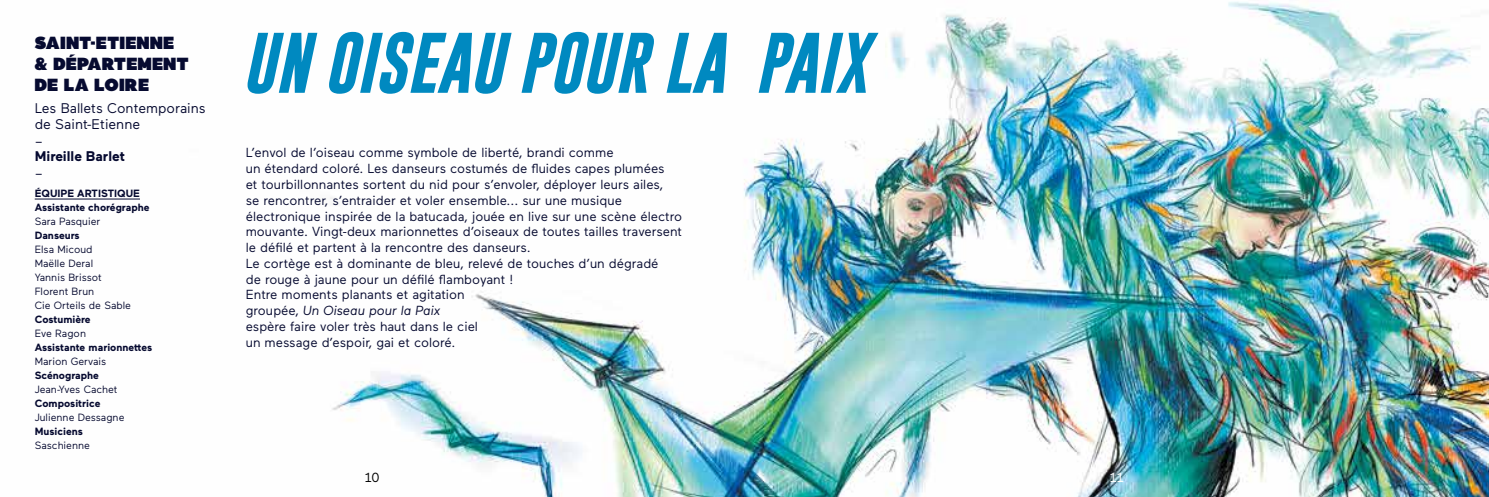
<style>
.page{position:relative;width:1489px;height:497px;background:#fff}
.page>*{position:absolute;margin:0;border:0;box-sizing:border-box;transform-origin:0 0}
.t1{font:italic 700 61.25px "Gobold";color:#0089c0}
.t2{font:900 17.5px/21px "Maax Display";letter-spacing:.04em;color:#060a30}
.t3{font:14px/16.8px "Maax";color:#060a30}
.t4{font:700 14px "Maax";color:#060a30}
.t5{font:13.12px/15.8px "Maax";color:#060a30}
.t6{font:13.12px "Maax";color:#000}
.t7{font:13.12px "Maax";color:#fff}
.t8{font:10.5px/14px "Maax";color:#060a30}
.t9{font:700 10.5px/14px "Maax";color:#060a30}
.s1{font-style:italic}
</style>
<div class="page">
<img style="left:34px;top:1px;width:1454px;height:495px">
<svg style="left:1101px;top:462px;width:31px;height:30px"></svg>
<hr style="left:35px;top:198px;width:105px;height:1px;background:#060a30">
<h2 class="t2" style="left:35px;top:31px;width:155px">SAINT-ETIENNE &amp; DÉPARTEMENT<br>DE LA LOIRE</h2>
<p class="t3" style="left:35px;top:98px;width:172px">Les Ballets Contemporains de Saint-Etienne<br>–</p>
<p class="t4" style="left:35px;top:147px;width:92px">Mireille Barlet</p>
<p class="t3" style="left:35px;top:164px;width:10px">–</p>
<p class="t9" style="left:35px;top:185px;width:116px">ÉQUIPE ARTISTIQUE<br>Assistante chorégraphe</p>
<p class="t8" style="left:35px;top:213px;width:67px">Sara Pasquier</p>
<p class="t9" style="left:35px;top:227px;width:46px">Danseurs</p>
<p class="t8" style="left:35px;top:241px;width:98px">Elsa Micoud<br>Maëlle Deral<br>Yannis Brissot<br>Florent Brun<br>Cie Orteils de Sable</p>
<p class="t9" style="left:35px;top:311px;width:57px">Costumière</p>
<p class="t8" style="left:35px;top:325px;width:53px">Eve Ragon</p>
<p class="t9" style="left:35px;top:339px;width:119px">Assistante marionnettes</p>
<p class="t8" style="left:35px;top:353px;width:73px">Marion Gervais</p>
<p class="t9" style="left:35px;top:367px;width:66px">Scénographe</p>
<p class="t8" style="left:35px;top:381px;width:84px">Jean-Yves Cachet</p>
<p class="t9" style="left:35px;top:395px;width:67px">Compositrice</p>
<p class="t8" style="left:35px;top:409px;width:91px">Julienne Dessagne</p>
<p class="t9" style="left:35px;top:423px;width:50px">Musiciens</p>
<p class="t8" style="left:35px;top:437px;width:57px">Saschienne</p>
<h1 class="t1" style="left:242px;top:23px;width:626px">UN OISEAU POUR LA PAIX</h1>
<p class="t5" style="left:246px;top:144px;width:438px">L’envol de l’oiseau comme symbole de liberté, brandi comme<br>un étendard coloré. Les danseurs costumés de fluides capes plumées<br>et tourbillonnantes sortent du nid pour s’envoler, déployer leurs ailes,<br>se rencontrer, s’entraider et voler ensemble... sur une musique électronique inspirée de la batucada, jouée en live sur une scène électro mouvante. Vingt-deux marionnettes d’oiseaux de toutes tailles traversent le défilé et partent à la rencontre des danseurs.<br>Le cortège est à dominante de bleu, relevé de touches d’un dégradé<br>de rouge à jaune pour un défilé flamboyant !<br>Entre moments planants et agitation<br>groupée, <span class="s1">Un Oiseau pour la Paix<br></span>espère faire voler très haut dans le ciel<br>un message d’espoir, gai et coloré.</p>
<p class="t6" style="left:365px;top:468px;width:17px">10</p>
<p class="t7" style="left:1109px;top:468px;width:15px">11</p>
</div>
